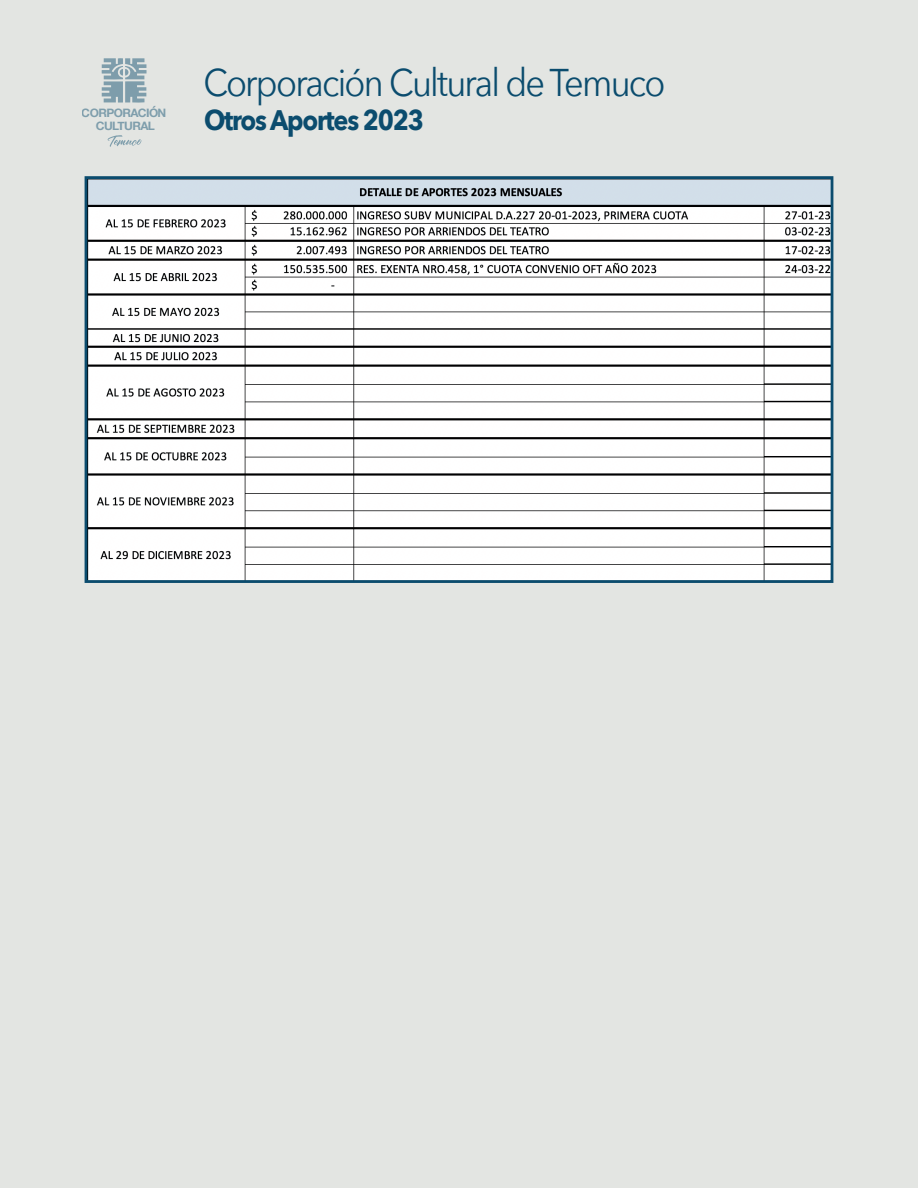
<style>
.page{position:relative;width:918px;height:1188px;background:#e3e5e2}
.page>*{position:absolute;margin:0;border:0;box-sizing:border-box;transform-origin:0 0}
.t1{font:38.55px "Avenir Next";letter-spacing:-.05em;color:#0b4c6e;scale:.89 1}
.t2{font:700 28.2px "Avenir Next";letter-spacing:-.05em;color:#0b4c6e;scale:.89 1}
.t3{font:700 11.55px/14px "Helvetica Neue";letter-spacing:-.05em;color:#0b4c6e;text-align:center}
</style>
<div class="page">
<svg style="left:108px;top:135px;width:33px;height:12px"></svg>
<svg style="left:102px;top:58px;width:45px;height:45px"></svg>
<img style="left:89px;top:180px;width:740px;height:399px">
<div style="left:85px;top:176px;width:748px;height:407px;border:3px solid #0b4c6e"></div>
<p class="t3" style="left:82px;top:106px;width:86px">CORPORACIÓN<br>CULTURAL</p>
<p class="t1" style="left:203px;top:50px;width:521px">Corporación Cultural de Temuco</p>
<p class="t2" style="left:204px;top:95px;width:249px">Otros Aportes 2023</p>
</div>
